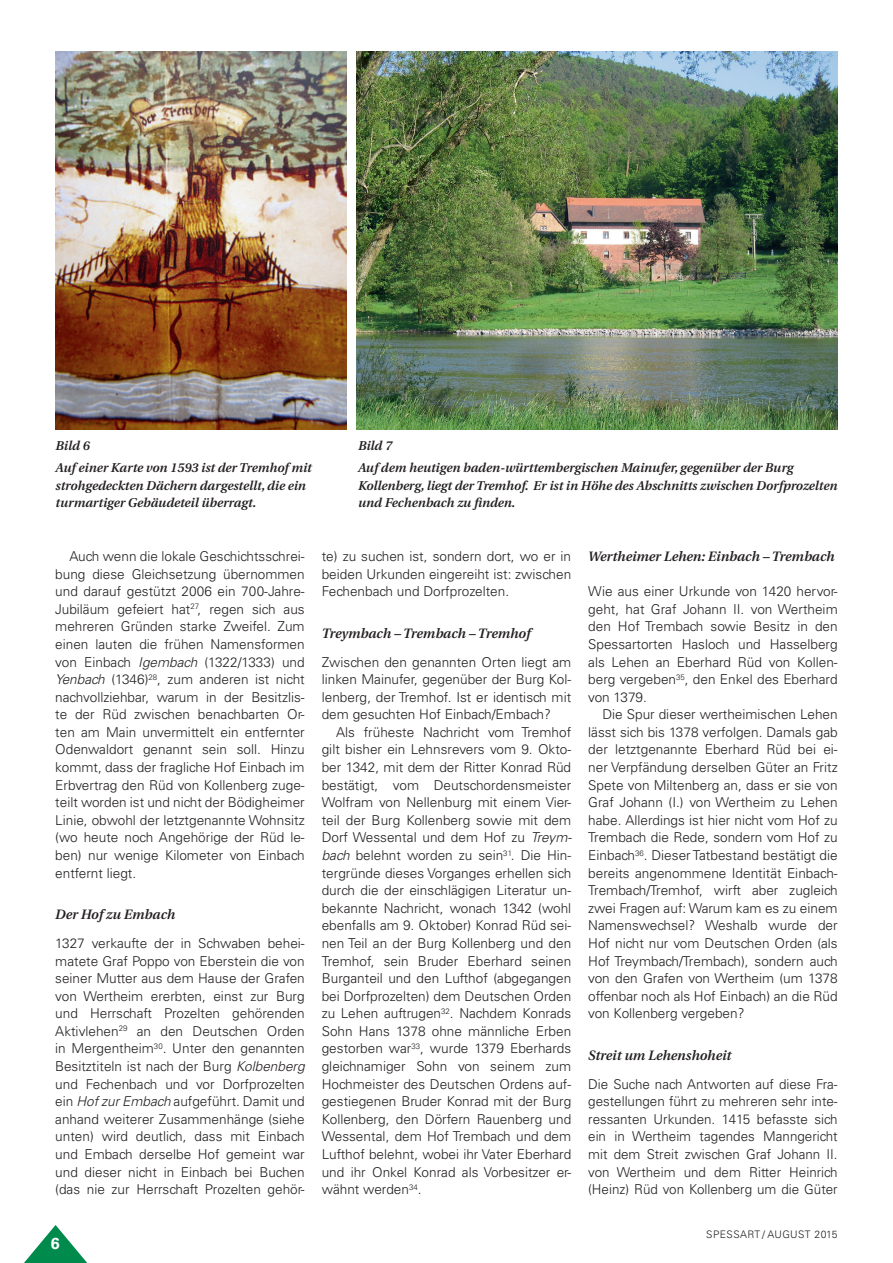
<style>
.page{position:relative;width:893px;height:1263px;background:#fff}
.page>*{position:absolute;margin:0;border:0;box-sizing:border-box;transform-origin:0 0}
.t1{font:700 16.05px "Univers LT";color:#fff}
.t2{font:300 13.65px/17.5px "Univers LT";color:#231f20;text-align:justify}
.t3{font:italic 600 13.65px "Utopia";color:#231f20}
.t4{font:italic 600 12.75px/21.9px "Utopia";color:#231f20}
.t5{font:300 10.35px "Univers LT";letter-spacing:.045em;color:#231f20}
.s1{font-style:italic}
</style>
<div class="page">
<svg style="left:24px;top:1225px;width:64px;height:38px"></svg>
<img style="left:55px;top:51px;width:291px;height:378px">
<img style="left:356px;top:51px;width:482px;height:378px">
<p class="t4" style="left:56px;top:435px;width:258px">Bild 6<br>Auf einer Karte von 1593 ist der Tremhof mit</p>
<p class="t4" style="left:56px;top:477px;width:252px;line-height:17.5px">strohgedeckten Dächern dargestellt, die ein turmartiger Gebäudeteil überragt.</p>
<p class="t4" style="left:358px;top:435px;width:437px">Bild 7<br>Auf dem heutigen baden-württembergischen Mainufer, gegenüber der Burg</p>
<p class="t4" style="left:358px;top:477px;width:481px;line-height:17.5px">Kollenberg, liegt der Tremhof. Er ist in Höhe des Abschnitts zwischen Dorfprozelten und Fechenbach zu finden.</p>
<p class="t2" style="left:55px;top:547px;width:251px;text-indent:14px">Auch wenn die lokale G eschichtsschrei&shy;bung diese G leichsetzung übernommen und darauf gestützt 2006 ein 700-Jahre-Jubiläum gefeiert hat<sup>27</sup>, regen sich aus mehreren G ründen starke Zweifel. Zum einen lauten die frühen Namensformen von E inbach <span class="s1">Igembach</span> (1322/1333) und <span class="s1">Yenbach</span> (1346)<sup>28</sup>, zum anderen ist nicht nachvollziehbar, warum in der Besitzlis&shy;te der Rüd zwischen benachbarten Or&shy;ten am Main unvermittelt ein entfernter Odenwaldort genannt sein soll. Hinzu kommt, dass der fragliche Hof Einbach im Erbvertrag den Rüd von Kollenberg zuge&shy;teilt worden ist und nicht der Bödigheimer Linie, obwohl der letztgenannte Wohnsitz (wo heute noch Angehörige der Rüd le&shy;ben) nur wenige Kilometer von Einbach entfernt liegt.</p>
<p class="t3" style="left:55px;top:907px;width:121px">Der Hof zu Embach</p>
<p class="t2" style="left:55px;top:934px;width:251px">1327 verkaufte der in Schwaben behei&shy;matete G raf Poppo von E berstein die von seiner Mutter aus dem Hause der G rafen von Wertheim ererbten, einst zur Burg und Herrschaft Prozelten gehörenden Aktivlehen<sup>29</sup> an den Deutschen Orden in Mergentheim<sup>30</sup>. U nter den genannten Besitztiteln ist nach der Burg <span class="s1">Kolbenberg </span>und Fechenbach und vor Dorfprozelten ein <span class="s1">Hof zur Embach</span> aufgeführt. Damit und anhand weiterer Zusammenhänge (siehe unten) wird deutlich, dass mit Einbach und Embach derselbe Hof gemeint war und dieser nicht in Einbach bei Buchen (das nie zur Herrschaft Prozelten gehör-</p>
<p class="t1" style="left:51px;top:1234px;width:10px">6</p>
<p class="t2" style="left:322px;top:547px;width:251px">te) zu suchen ist, sondern dort, wo er in beiden U rkunden eingereiht ist: zwischen Fechenbach und Dorfprozelten.</p>
<p class="t3" style="left:322px;top:625px;width:210px">Treymbach – Trembach – Tremhof</p>
<p class="t2" style="left:322px;top:653px;width:251px">Zwischen den genannten Orten liegt am linken Mainufer, gegenüber der Burg Kol&shy;lenberg, der Tremhof. Ist er identisch mit dem gesuchten Hof Einbach/Embach?</p>
<p class="t2" style="left:322px;top:723px;width:252px;text-indent:14px">Als früheste Nachricht vom Tremhof gilt bisher ein Lehnsrevers vom 9. Okto&shy;ber 1342, mit dem der Ritter Konrad Rüd bestätigt, vom Deutschordensmeister Wolfram von Nellenburg mit einem Vier&shy;teil der Burg Kollenberg sowie mit dem Dorf Wessental und dem Hof zu <span class="s1">Treym&shy;bach</span> belehnt worden zu sein<sup>31</sup>. Die Hin&shy;tergründe dieses Vorganges erhellen sich durch die der einschlägigen Literatur un&shy;bekannte Nachricht, wonach 1342 (wohl ebenfalls am 9. Oktober) Konrad Rüd sei&shy;nen Teil an der Burg Kollenberg und den Tremhof, sein Bruder Eberhard seinen Burganteil und den Lufthof (abgegangen bei Dorfprozelten) dem Deutschen Orden zu Lehen auftrugen<sup>32</sup>. Nachdem Konrads Sohn Hans 1378 ohne männliche Erben gestorben war<sup>33</sup>, wurde 1379 Eberhards gleichnamiger Sohn von seinem zum Hochmeister des Deutschen Ordens auf&shy;gestiegenen Bruder Konrad mit der Burg Kollenberg, den Dörfern Rauenberg und Wessental, dem Hof Trembach und dem Lufthof belehnt, wobei ihr Vater Eberhard und ihr Onkel Konrad als Vorbesitzer er&shy;wähnt werden<sup>34</sup>.</p>
<p class="t3" style="left:588px;top:548px;width:248px">Wertheimer Lehen: Einbach – Trembach</p>
<p class="t2" style="left:588px;top:583px;width:251px">Wie aus einer U rkunde von 1420 hervor&shy;geht, hat G raf Johann II. von Wertheim den Hof Trembach sowie Besitz in den Spessartorten Hasloch und Hasselberg als Lehen an Eberhard Rüd von Kollen&shy;berg vergeben<sup>35</sup>, den Enkel des Eberhard von 1379.</p>
<p class="t2" style="left:588px;top:706px;width:251px;text-indent:14px">Die Spur dieser wertheimischen Lehen lässt sich bis 1378 verfolgen. Damals gab der letztgenannte Eberhard Rüd bei ei&shy;ner Verpfändung derselben G üter an Fritz Spete von Miltenberg an, dass er sie von G raf Johann (I.) von Wertheim zu Lehen habe. Allerdings ist hier nicht vom Hof zu Trembach die Rede, sondern vom Hof zu E inbach<sup>36</sup>. Dieser Tatbestand bestätigt die bereits angenommene Identität Einbach-Trembach/Tremhof, wirft aber zugleich zwei Fragen auf: Warum kam es zu einem Namenswechsel? Weshalb wurde der Hof nicht nur vom Deutschen Orden (als Hof Treymbach/Trembach), sondern auch von den G rafen von Wertheim (um 1378 offenbar noch als Hof Einbach) an die Rüd von Kollenberg vergeben?</p>
<p class="t3" style="left:588px;top:1047px;width:145px">Streit um Lehenshoheit</p>
<p class="t2" style="left:588px;top:1075px;width:251px">Die Suche nach Antworten auf diese Fra&shy;gestellungen führt zu mehreren sehr inte&shy;ressanten U rkunden. 1415 befasste sich ein in Wertheim tagendes Manngericht mit dem Streit zwischen G raf Johann II. von Wertheim und dem Ritter Heinrich (Heinz) Rüd von Kollenberg um die Güter</p>
<p class="t5" style="left:706px;top:1228px;width:133px">Spessart / August 2015</p>
</div>
